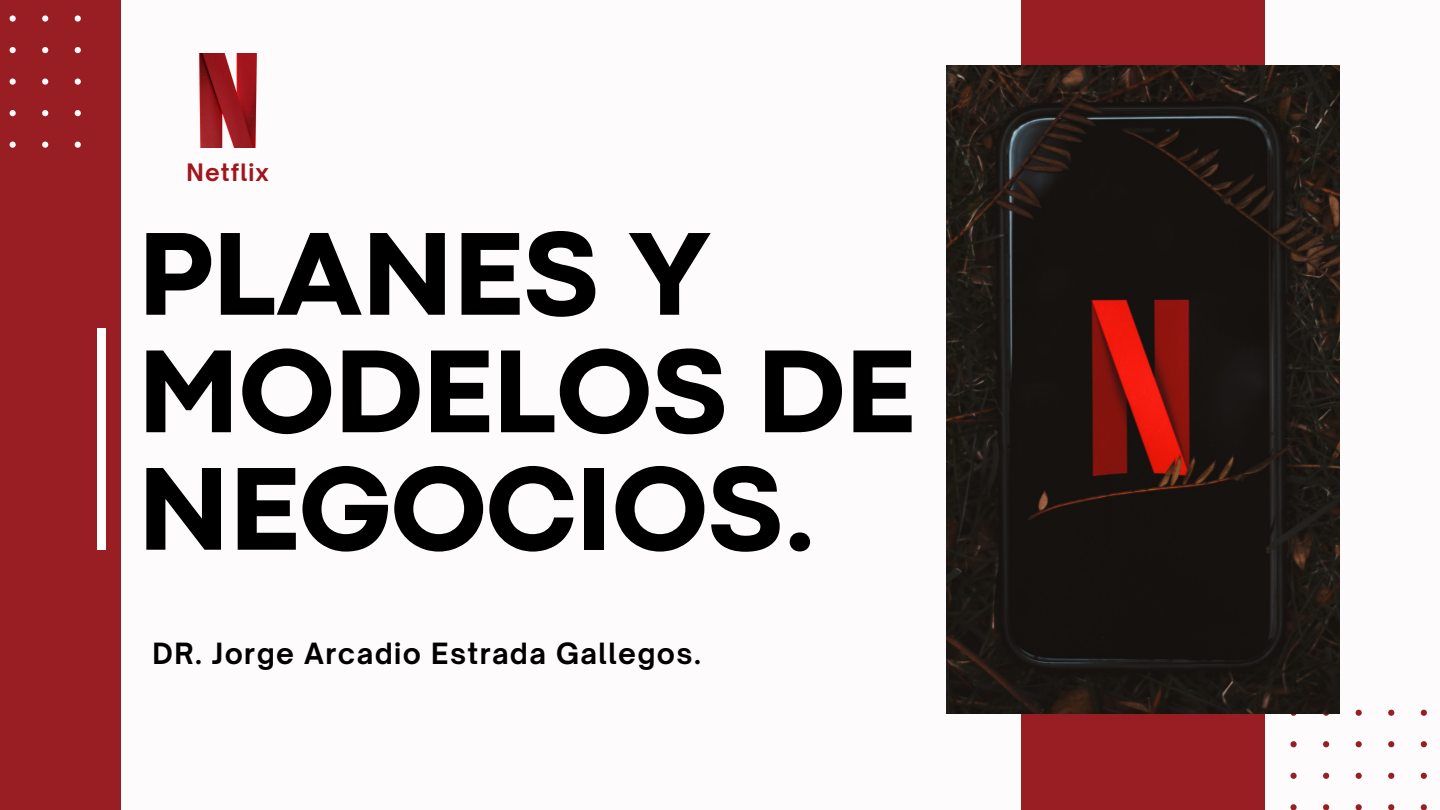
<style>
.page{position:relative;width:1440px;height:810px;background:#fdfbfb}
.page>*{position:absolute;margin:0;border:0;box-sizing:border-box;transform-origin:0 0}
.t1{font:800 123.1px/117.5px "Codec Pro";color:#000}
.t2{font:700 28px "Open Sauce One";letter-spacing:.05em;color:#000}
.t3{font:700 23px "Open Sauce One";letter-spacing:.05em;color:#a0161c}
</style>
<div class="page">
<div style="left:1022px;top:0;width:243px;height:810px;background:#991e23"></div>
<svg style="left:1290px;top:710px;width:137px;height:100px"></svg>
<div style="left:0;top:0;width:122px;height:810px;background:#991e23"></div>
<div style="left:97px;top:328px;width:8px;height:222px;background:#fff"></div>
<svg style="left:9px;top:15px;width:72px;height:133px"></svg>
<img style="left:199px;top:54px;width:57px;height:93px">
<img style="left:947px;top:66px;width:393px;height:648px">
<p class="t3" style="left:186px;top:158px;width:84px">Netflix</p>
<p class="t1" style="left:138px;top:224px;width:779px">PLANES Y<br>MODELOS DE<br>NEGOCIOS.</p>
<p class="t2" style="left:153px;top:636px;width:550px">DR. Jorge Arcadio Estrada Gallegos.</p>
</div>
